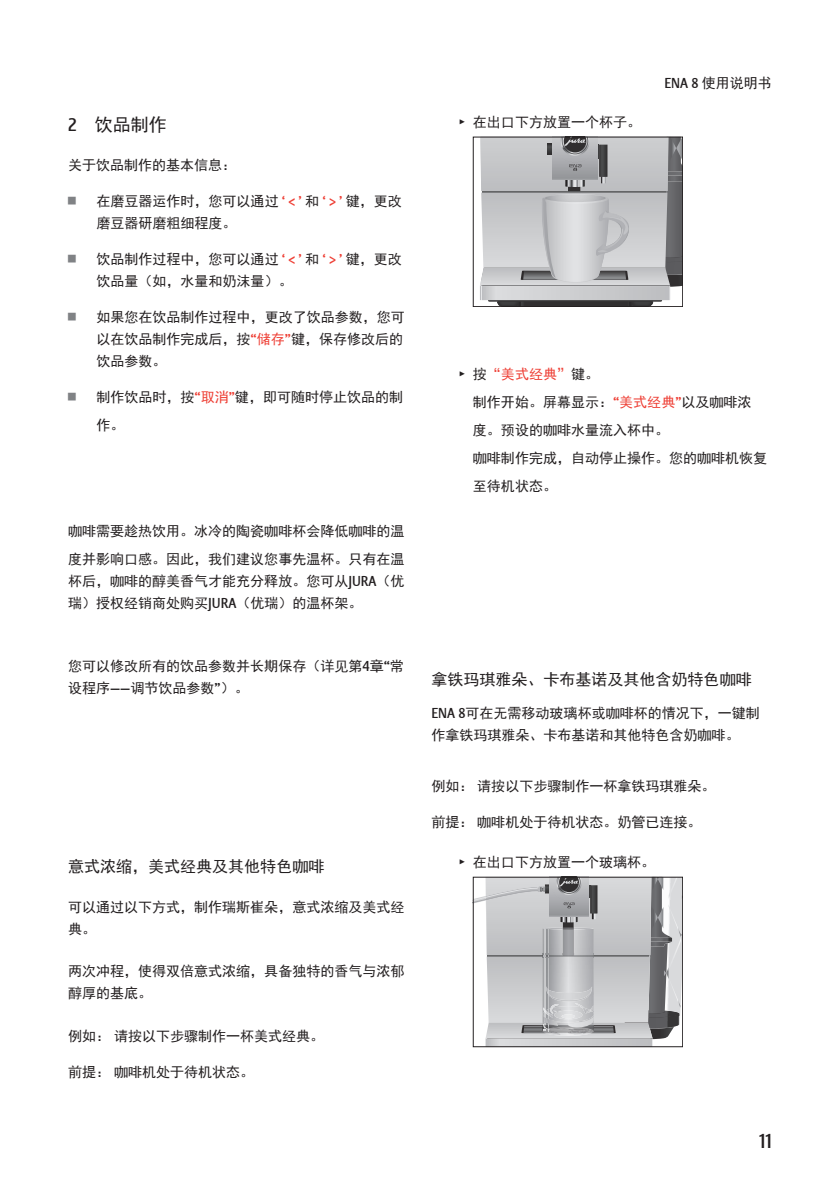
<style>
.page{position:relative;width:840px;height:1191px;background:#fff}
.page>*{position:absolute;margin:0;border:0;box-sizing:border-box;transform-origin:0 0}
.t1{font:20px "Stalemate Pro 2 J Medium";color:#231f20}
.Kapitel_Ueberschrift{font:18px "Sim Hei";color:#231f20}
.Unterkapitel_Uebersc{font:16px "Sim Hei";color:#231f20}
.Para{font:14px/22px "Sim Hei";color:#231f20}
.Para_Abstand{font:14px/22px "Sim Hei";color:#231f20}
.Beispiel{font:14px "Sim Hei";color:#231f20}
.Resultat{font:14px/28px "Sim Hei";color:#231f20}
.Voraussetzung_Beispi{font:14px "Sim Hei";color:#231f20}
.Aufforderung{font:14px "Sim Hei";color:#231f20}
.Resultat_Letztes{font:14px/28px "Sim Hei";color:#231f20}
.Aufforderung-2{font:14px "Sim Hei";color:#ee3e34}
.s1{font-family:"Stalemate LF"}
.s2{font-family:"Jura Pict 2006";font-size:28px;color:#808285}
.s3{font-family:"Stalemate LF";color:#ee3e34}
.s4{color:#ee3e34}
.s5{font-family:"Jura Pict 2006"}
.s6{font-family:"Jura Pict 2006";color:#231f20}
.s7{color:#231f20}
</style>
<div class="page">
<svg style="left:480px;top:139px;width:200px;height:166px;background:#bcbdbf"></svg>
<div style="left:472px;top:137px;width:210px;height:170px;border:1px solid #231f20"></div>
<svg style="left:474px;top:879px;width:206px;height:166px;background:#bfc0c2"></svg>
<div style="left:472px;top:877px;width:210px;height:170px;border:1px solid #231f20"></div>
<p class="Kapitel_Ueberschrift" style="left:68px;top:115px;width:100px"><span class="s1">2</span> 饮品制作</p>
<p class="Para" style="left:68px;top:154px;width:169px">关于饮品制作的基本信息：</p>
<p class="Para" style="left:96px;top:190px;width:307px;text-indent:-28px"><span class="s2">U</span> 在磨豆器运作时，您可以通过 <span class="s3">‘ &lt; ’</span> 和 <span class="s3">‘ &gt; ’</span> 键，更改磨豆器研磨粗细程度。</p>
<p class="Para" style="left:96px;top:248px;width:307px;text-indent:-28px"><span class="s2">U</span> 饮品制作过程中，您可以通过 <span class="s3">‘ &lt; ’</span> 和 <span class="s3">‘ &gt; ’</span> 键，更改饮品量（如，水量和奶沫量）。</p>
<p class="Para" style="left:96px;top:306px;width:309px;text-align:justify;text-indent:-28px"><span class="s2">U</span> 如果您在饮品制作过程中，更改了饮品参数，您可以在饮品制作完成后，按<span class="s3">“</span><span class="s4">储存</span><span class="s3">”</span>键，保存修改后的饮品参数。</p>
<p class="Para" style="left:96px;top:383px;width:308px;line-height:28px;text-indent:-28px"><span class="s2">U</span> 制作饮品时，按<span class="s3">“</span><span class="s4">取消</span><span class="s3">”</span>键，即可随时停止饮品的制作。</p>
<p class="Para" style="left:68px;top:517px;width:337px;line-height:28px">咖啡需要趁热饮用。冰冷的陶瓷咖啡杯会降低咖啡的温度并影响口感。因此，我们建议您事先温杯。只有在温</p>
<p class="Para" style="left:68px;top:570px;width:338px">杯后，咖啡的醇美香气才能充分释放。您可从<span class="s1">JURA</span>（优瑞）授权经销商处购买<span class="s1">JURA</span>（优瑞）的温杯架。</p>
<p class="Para_Abstand" style="left:68px;top:654px;width:337px">您可以修改所有的饮品参数并长期保存（详见第<span class="s1">4</span>章<span class="s1">“</span>常设程序<span class="s1">——</span>调节饮品参数<span class="s1">”</span>）。</p>
<p class="Unterkapitel_Uebersc" style="left:68px;top:858px;width:257px">意式浓缩，美式经典及其他特色咖啡</p>
<p class="Para" style="left:68px;top:895px;width:337px">可以通过以下方式，制作瑞斯崔朵，意式浓缩及美式经典。</p>
<p class="Para_Abstand" style="left:68px;top:960px;width:337px">两次冲程，使得双倍意式浓缩，具备独特的香气与浓郁醇厚的基底。</p>
<p class="Beispiel" style="left:68px;top:1028px;width:257px">例如：请按以下步骤制作一杯美式经典。</p>
<p class="Voraussetzung_Beispi" style="left:68px;top:1064px;width:187px">前提：咖啡机处于待机状态。</p>
<p class="Aufforderung" style="left:459px;top:115px;width:183px"><span class="s5">T</span> 在出口下方放置一个杯子。</p>
<p class="Para" style="left:664px;top:72px;width:109px"><span class="s1">ENA 8</span> 使用说明书</p>
<p class="Aufforderung-2" style="left:459px;top:367px;width:141px"><span class="s6">T</span> <span class="s7">按</span>“美式经典”<span class="s7">键。</span></p>
<p class="Resultat" style="left:472px;top:388px;width:280px">制作开始。屏幕显示：<span class="s3">“</span><span class="s4">美式经典</span><span class="s3">”</span>以及咖啡浓度。预设的咖啡水量流入杯中。</p>
<p class="Resultat_Letztes" style="left:472px;top:444px;width:295px">咖啡制作完成，自动停止操作。您的咖啡机恢复至待机状态。</p>
<p class="Unterkapitel_Uebersc" style="left:431px;top:671px;width:321px">拿铁玛琪雅朵、卡布基诺及其他含奶特色咖啡</p>
<p class="Para" style="left:431px;top:702px;width:330px"><span class="s1">ENA 8</span>可在无需移动玻璃杯或咖啡杯的情况下，一键制作拿铁玛琪雅朵、卡布基诺和其他特色含奶咖啡。</p>
<p class="Beispiel" style="left:431px;top:779px;width:285px">例如：请按以下步骤制作一杯拿铁玛琪雅朵。</p>
<p class="Voraussetzung_Beispi" style="left:431px;top:815px;width:271px">前提：咖啡机处于待机状态。奶管已连接。</p>
<p class="Aufforderung" style="left:459px;top:855px;width:197px"><span class="s5">T</span> 在出口下方放置一个玻璃杯。</p>
<h1 class="t1" style="left:758px;top:1129px;width:14px">11</h1>
</div>
